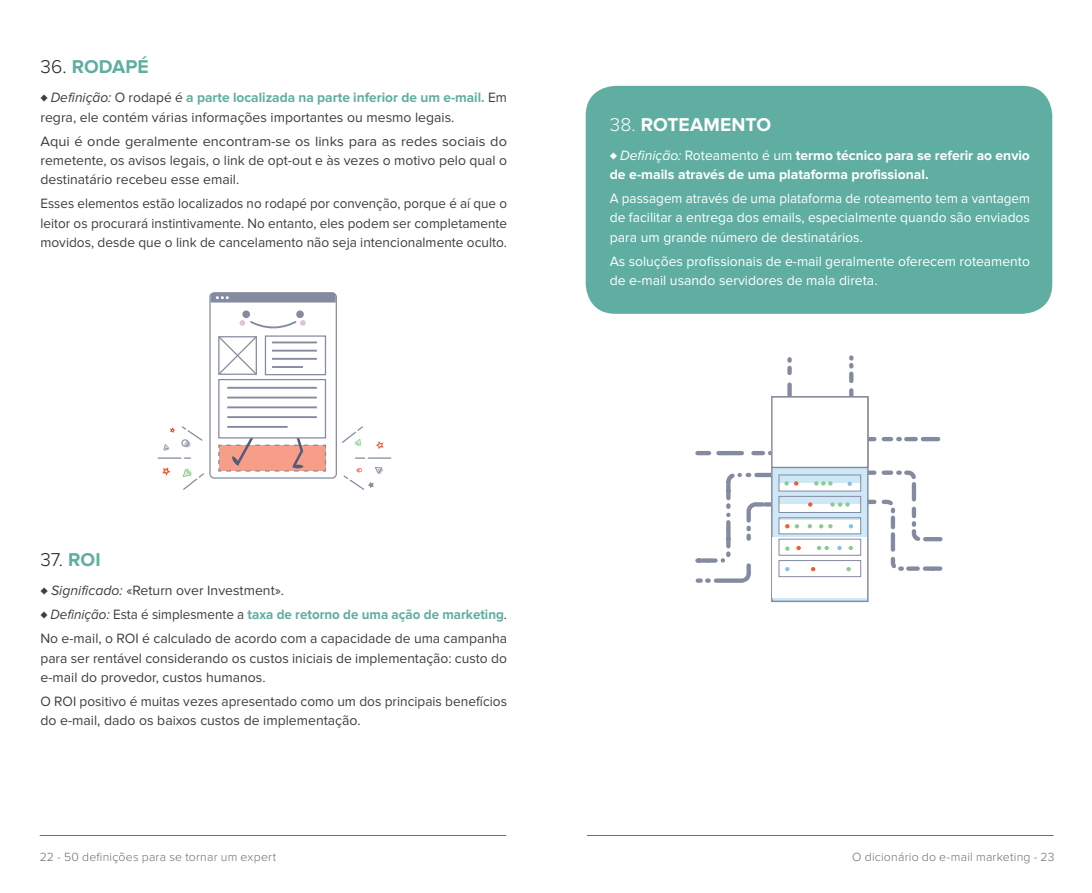
<style>
.page{position:relative;width:1092px;height:893px;background:#fff}
.page>*{position:absolute;margin:0;border:0;box-sizing:border-box;transform-origin:0 0}
.t1{font:700 19.25px "Proxima Nova";letter-spacing:-.005em;color:#fff}
.t2{font:700 19.25px "Proxima Nova";letter-spacing:-.005em;color:#60aea1}
.t3{font:300 19.25px "Proxima Nova";color:#231f20}
.t4{font:14px/19.2px "Proxima Nova";color:#3e3e3f}
.t5{font:14px/19.2px "Proxima Nova";color:#3e3e3f;text-align:justify;scale:.96 1}
.t6{font:14px/19.2px "Proxima Nova";color:#3e3e3f;text-align:justify;scale:1.04 1}
.t7{font:14px/19.2px "Proxima Nova";color:#fff;text-align:justify;scale:.96 1}
.t8{font:700 14px/19.2px "Proxima Nova";color:#fff}
.t9{font:14px/19.2px "Proxima Nova";color:#fff}
.t10{font:300 12.25px "Proxima Nova";letter-spacing:.02em;color:#6c6d70}
.s1{font-weight:300;color:#231f20}
.s2{font-style:italic}
.s3{font-weight:700;color:#60aea1}
.s4{font-weight:300}
.s5{font-weight:400;font-style:italic}
.s6{font-weight:400}
</style>
<div class="page">
<hr style="left:40px;top:835px;width:466px;height:1px;background:#6c6d70">
<hr style="left:587px;top:835px;width:466px;height:1px;background:#6c6d70">
<hr style="left:158px;top:457px;width:23px;height:2px;background:#848ba0">
<hr style="left:368px;top:457px;width:23px;height:2px;background:#848ba0">
<svg style="left:161px;top:292px;width:222px;height:198px"></svg>
<div style="left:265px;top:335px;width:61px;height:40px;border:1px solid #848ba0"></div>
<div style="left:585px;top:86px;width:467px;height:228px;background:#60aea1;border-radius:30px"></div>
<svg style="left:695px;top:472px;width:76px;height:111px"></svg>
<svg style="left:868px;top:468px;width:75px;height:105px"></svg>
<svg style="left:787px;top:357px;width:4px;height:39px"></svg>
<svg style="left:849px;top:357px;width:4px;height:39px"></svg>
<svg style="left:868px;top:437px;width:73px;height:4px"></svg>
<svg style="left:697px;top:451px;width:74px;height:4px"></svg>
<div style="left:771px;top:397px;width:96px;height:204px;background:#cfe8f8"></div>
<div style="left:771px;top:396px;width:97px;height:206px;border:1px solid #848ba0"></div>
<div style="left:772px;top:537px;width:95px;height:60px;background:#fff"></div>
<div style="left:779px;top:520px;width:81px;height:14px;background:#fff"></div>
<div style="left:779px;top:504px;width:81px;height:8px;background:#fff"></div>
<div style="left:779px;top:483px;width:81px;height:8px;background:#fff"></div>
<div style="left:771px;top:397px;width:96px;height:70px;background:#fff"></div>
<div style="left:771px;top:396px;width:97px;height:72px;border:1px solid #848ba0"></div>
<div style="left:778px;top:475px;width:83px;height:16px;border:1px solid #848ba0"></div>
<div style="left:778px;top:496px;width:83px;height:17px;border:1px solid #848ba0"></div>
<div style="left:778px;top:517px;width:83px;height:17px;border:1px solid #848ba0"></div>
<div style="left:778px;top:539px;width:83px;height:17px;border:1px solid #848ba0"></div>
<div style="left:778px;top:560px;width:83px;height:17px;border:1px solid #848ba0"></div>
<svg style="left:784px;top:481px;width:4px;height:5px"></svg>
<svg style="left:814px;top:481px;width:18px;height:5px"></svg>
<svg style="left:794px;top:481px;width:4px;height:5px"></svg>
<svg style="left:808px;top:502px;width:4px;height:5px"></svg>
<svg style="left:796px;top:546px;width:4px;height:4px"></svg>
<svg style="left:811px;top:567px;width:4px;height:4px"></svg>
<svg style="left:830px;top:502px;width:19px;height:5px"></svg>
<svg style="left:785px;top:524px;width:14px;height:4px"></svg>
<svg style="left:817px;top:546px;width:11px;height:4px"></svg>
<svg style="left:785px;top:546px;width:4px;height:5px"></svg>
<svg style="left:848px;top:546px;width:4px;height:4px"></svg>
<svg style="left:807px;top:524px;width:5px;height:4px"></svg>
<svg style="left:819px;top:524px;width:13px;height:4px"></svg>
<svg style="left:837px;top:546px;width:4px;height:4px"></svg>
<svg style="left:846px;top:567px;width:4px;height:4px"></svg>
<svg style="left:848px;top:524px;width:5px;height:4px"></svg>
<svg style="left:847px;top:482px;width:4px;height:4px"></svg>
<svg style="left:785px;top:567px;width:4px;height:4px"></svg>
<h1 class="t2" style="left:40px;top:56px;width:110px"><span class="s1">36.</span> RODAPÉ</h1>
<p class="t4" style="left:40px;top:88px;width:468px"><span class="s2">♦ Definição:</span> O rodapé é <span class="s3">a parte localizada na parte inferior de um e-mail.</span> Em regra, ele contém várias informações importantes ou mesmo legais.</p>
<p class="t6" style="left:40px;top:132px;width:450px">Aqui é onde geralmente encontram-se os links para as redes sociais do remetente, os avisos legais, o link de opt-out e às vezes o motivo pelo qual o destinatário recebeu esse email.</p>
<p class="t5" style="left:40px;top:194px;width:487px">Esses elementos estão localizados no rodapé por convenção, porque é aí que o leitor os procurará instintivamente. No entanto, eles podem ser completamente movidos, desde que o link de cancelamento não seja intencionalmente oculto.</p>
<h1 class="t1" style="left:609px;top:113px;width:163px"><span class="s4">38.</span> ROTEAMENTO</h1>
<p class="t8" style="left:609px;top:146px;width:421px"><span class="s5">♦ Definição:</span> <span class="s6">Roteamento é um</span> termo técnico para se referir ao envio de e-mails através de uma plataforma profissional.</p>
<p class="t7" style="left:609px;top:189px;width:439px">A passagem através de uma plataforma de roteamento tem a vantagem de facilitar a entrega dos emails, especialmente quando são enviados para um grande número de destinatários.</p>
<p class="t9" style="left:609px;top:252px;width:422px">As soluções profissionais de e-mail geralmente oferecem roteamento de e-mail usando servidores de mala direta.</p>
<h1 class="t3" style="left:40px;top:548px;width:62px">37. <span class="s3">ROI</span></h1>
<p class="t4" style="left:40px;top:578px;width:468px;line-height:24.2px"><span class="s2">♦ Significado:</span> «Return over Investment».<br><span class="s2">♦ Definição:</span> Esta é simplesmente a <span class="s3">taxa de retorno de uma ação de marketing</span>.<br>No e-mail, o ROI é calculado de acordo com a capacidade de uma campanha</p>
<p class="t4" style="left:40px;top:649px;width:468px">para ser rentável considerando os custos iniciais de implementação: custo do e-mail do provedor, custos humanos.</p>
<p class="t4" style="left:40px;top:692px;width:468px">O ROI positivo é muitas vezes apresentado como um dos principais benefícios do e-mail, dado os baixos custos de implementação.</p>
<p class="t10" style="left:40px;top:850px;width:238px">22 - 50 definições para se tornar um expert</p>
<p class="t10" style="left:852px;top:850px;width:204px">O dicionário do e-mail marketing - 23</p>
</div>
